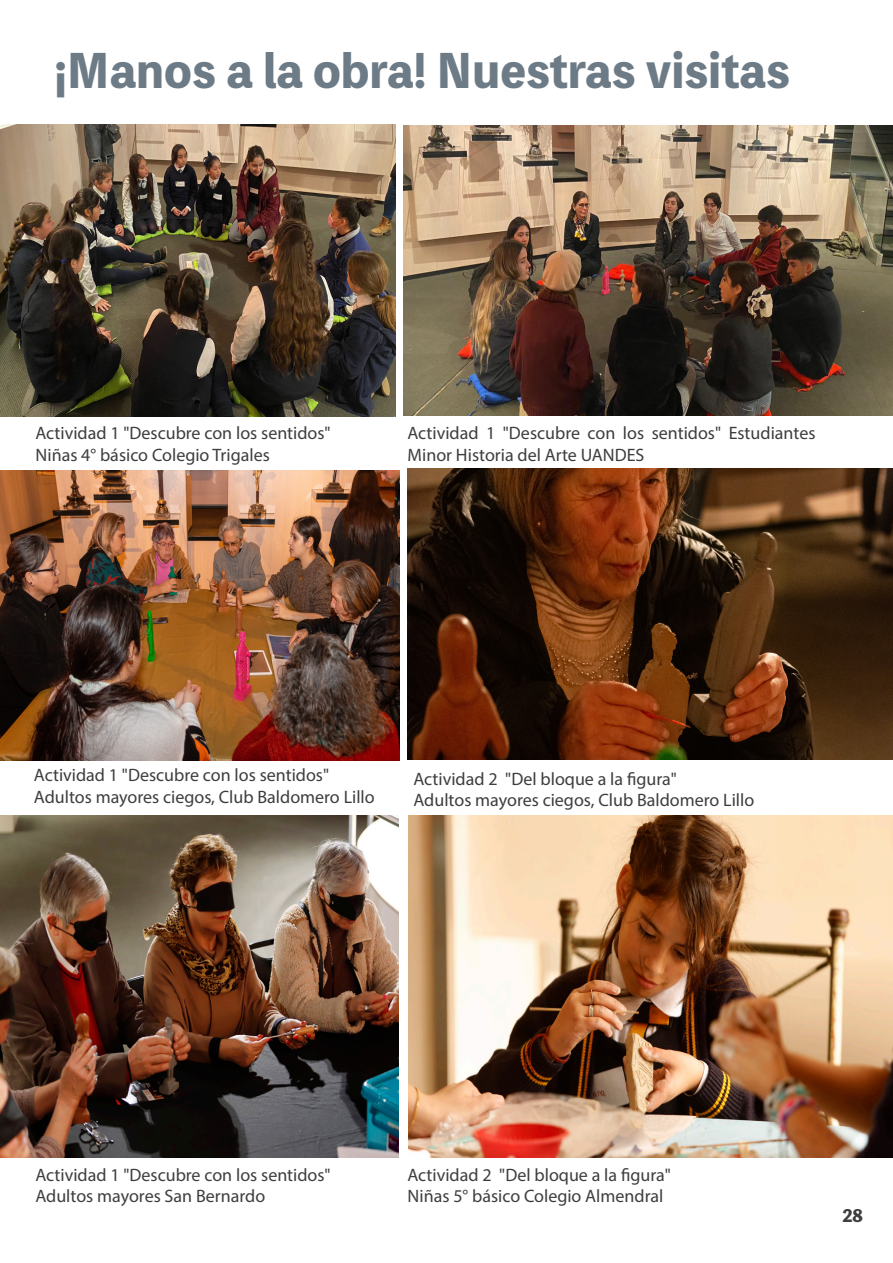
<style>
.page{position:relative;width:893px;height:1263px;background:#fff}
.page>*{position:absolute;margin:0;border:0;box-sizing:border-box;transform-origin:0 0}
.t1{font:800 45px "Toppan Bunkyu Midashi Gothic Std N";color:#6d7b86}
.Texto_independiente{font:18px/21.6px "Myriad Pro";color:#3e3e3f}
.Página_maestra_-_Enc{font:800 16.5px "Toppan Bunkyu Midashi Gothic Std N";color:#3e3e3f}
</style>
<div class="page">
<img style="left:0;top:124px;width:395px;height:293px">
<img style="left:404px;top:125px;width:489px;height:290px">
<img style="left:0;top:471px;width:400px;height:289px">
<img style="left:407px;top:469px;width:486px;height:291px">
<img style="left:0;top:815px;width:398px;height:343px">
<img style="left:409px;top:815px;width:484px;height:343px">
<p class="t1" style="left:54px;top:36px;width:737px">¡Manos a la obra! Nuestras visitas</p>
<p class="Texto_independiente" style="left:35px;top:422px;width:297px">Actividad 1 "Descubre con los sentidos"</p>
<p class="Texto_independiente" style="left:35px;top:443px;width:236px">Niñas 4° básico Colegio Trigales</p>
<p class="Texto_independiente" style="left:407px;top:422px;width:409px">Actividad 1 "Descubre con los sentidos" Estudiantes<br>Minor Historia del Arte UANDES</p>
<p class="Texto_independiente" style="left:34px;top:764px;width:297px">Actividad 1 "Descubre con los sentidos"</p>
<p class="Texto_independiente" style="left:34px;top:786px;width:342px">Adultos mayores ciegos, Club Baldomero Lillo</p>
<p class="Texto_independiente" style="left:413px;top:767px;width:265px">Actividad 2 "Del bloque a la figura"</p>
<p class="Texto_independiente" style="left:413px;top:789px;width:342px">Adultos mayores ciegos, Club Baldomero Lillo</p>
<p class="Texto_independiente" style="left:35px;top:1163px;width:297px">Actividad 1 "Descubre con los sentidos"</p>
<p class="Texto_independiente" style="left:35px;top:1185px;width:231px">Adultos mayores San Bernardo</p>
<p class="Texto_independiente" style="left:407px;top:1163px;width:265px">Actividad 2 "Del bloque a la figura"</p>
<p class="Texto_independiente" style="left:407px;top:1185px;width:257px">Niñas 5° básico Colegio Almendral</p>
<p class="Página_maestra_-_Enc" style="left:842px;top:1203px;width:22px">28</p>
</div>
